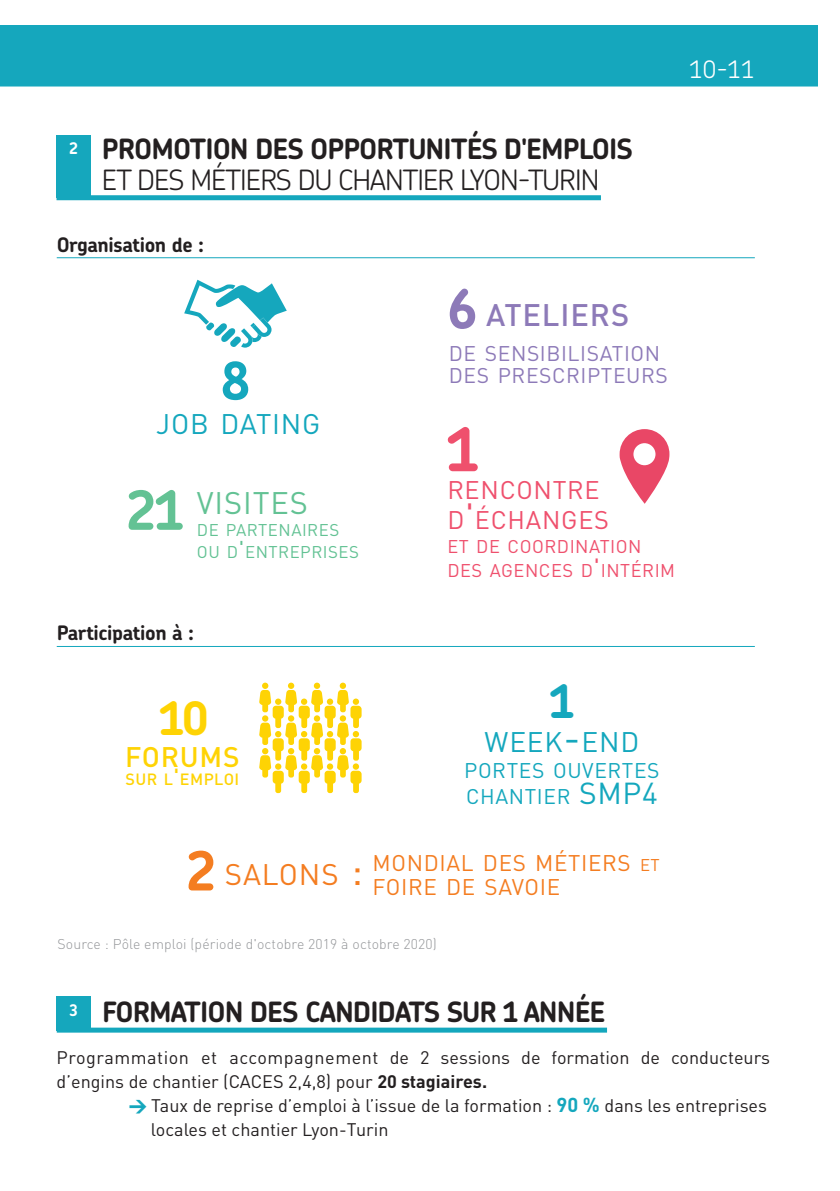
<style>
.page{position:relative;width:840px;height:1191px;background:#fff}
.page>*{position:absolute;margin:0;border:0;box-sizing:border-box;transform-origin:0 0}
.t1{font:700 60px "Chevin Pro";color:#ef506d}
.t2{font:700 54px "Chevin Pro";color:#63c294}
.t3{font:700 54px "Chevin Pro";color:#f47d21}
.t4{font:700 54px "Chevin Pro";color:#8d7ab8}
.t5{font:700 52px "Chevin Pro";color:#15a7bd}
.t6{font:700 46px "Chevin Pro";color:#fed304}
.t7{font:700 46px "Chevin Pro";color:#15a7bd}
.t8{font:500 30.8px "DIN";letter-spacing:.03em;color:#8d7ab8}
.t9{font:30.8px "DIN";letter-spacing:.03em;color:#63c294}
.t10{font:29.4px "DIN";letter-spacing:.03em;color:#f47d21}
.t11{font:700 28px "Chevin Pro";letter-spacing:-.035em;color:#231f20}
.t12{font:300 28px "Chevin Pro";letter-spacing:-.035em;color:#231f20}
.t13{font:28px "DIN";letter-spacing:.03em;color:#14a7bd}
.t14{font:500 28px "DIN";letter-spacing:.03em;color:#fed304}
.t15{font:25.2px "DIN";letter-spacing:.03em;color:#ef506d}
.t16{font:300 24px "Chevin Pro";color:#fff}
.t17{font:22.4px "DIN";letter-spacing:.03em;color:#f47d21}
.t18{font:21px/22px "DIN";letter-spacing:.03em;color:#8d7ab8}
.t19{font:21px/26px "DIN";letter-spacing:.03em;color:#14a7bd}
.t20{font:700 20px "Chevin Pro";letter-spacing:-.02em;color:#231f20}
.t21{font:18.2px "DIN";letter-spacing:.03em;color:#ef506d}
.t22{font:18px/24px "DIN";color:#231f20}
.t23{font:16.8px "DIN";letter-spacing:.03em;color:#63c294}
.t24{font:500 16.2px "DIN";letter-spacing:.03em;color:#fed304}
.t25{font:700 16px "Chevin Pro";color:#fff}
.t26{font:300 14px "DIN";letter-spacing:.01em;color:#939598}
.s1{font-size:24px}
.s2{font-size:36px}
.s3{font-size:26px}
.s4{font-size:23px}
.s5{font-size:40px}
.s6{font-size:30px}
.s7{font-size:42px}
.s8{font-size:16.8px}
.s9{font-weight:700}
.s10{font-weight:900;color:#15a7bd}
.s11{font-weight:700;font-size:20px;color:#14a7bd}
</style>
<div class="page">
<div style="left:0;top:26px;width:816px;height:62px;background:#15a7bd"></div>
<svg style="left:0;top:55px;width:818px;height:33px"></svg>
<div style="left:56px;top:195px;width:544px;height:5px;background:#15a7bd"></div>
<div style="left:56px;top:135px;width:34px;height:62px;background:#15a7bd"></div>
<div style="left:57px;top:1027px;width:549px;height:5px;background:#14a7bd"></div>
<div style="left:57px;top:997px;width:34px;height:34px;background:#15a7bd"></div>
<div style="left:262px;top:682px;width:6px;height:7px;background:#fed304;border-radius:50%"></div>
<div style="left:288px;top:682px;width:6px;height:7px;background:#fed304;border-radius:50%"></div>
<div style="left:314px;top:682px;width:6px;height:7px;background:#fed304;border-radius:50%"></div>
<svg style="left:339px;top:682px;width:7px;height:7px"></svg>
<svg style="left:259px;top:690px;width:102px;height:103px"></svg>
<svg style="left:184px;top:280px;width:102px;height:68px"></svg>
<svg style="left:619px;top:429px;width:50px;height:75px"></svg>
<hr style="left:57px;top:257px;width:697px;height:1px;background:#14a7bd">
<hr style="left:57px;top:646px;width:697px;height:1px;background:#14a7bd">
<p class="t16" style="left:689px;top:53px;width:67px">10-11</p>
<p class="t25" style="left:69px;top:138px;width:10px">2</p>
<p class="t11" style="left:102px;top:130px;width:532px">PROMOTION DES OPPORTUNITÉS D'EMPLOIS</p>
<p class="t12" style="left:102px;top:160px;width:498px">ET DES MÉTIERS DU CHANTIER LYON-TURIN</p>
<p class="t20" style="left:57px;top:231px;width:149px">Organisation de :</p>
<p class="t5" style="left:221px;top:347px;width:31px">8</p>
<p class="t13" style="left:156px;top:407px;width:166px">JOB DATING</p>
<p class="t2" style="left:126px;top:475px;width:60px">21</p>
<p class="t9" style="left:197px;top:483px;width:113px">VISITES</p>
<p class="t23" style="left:197px;top:519px;width:144px">DE PARTENAIRES</p>
<p class="t23" style="left:197px;top:541px;width:163px">OU D<span class="s1">'</span>ENTREPRISES</p>
<p class="t4" style="left:447px;top:273px;width:32px">6</p>
<p class="t8" style="left:486px;top:295px;width:145px">ATELIERS</p>
<p class="t18" style="left:448px;top:342px;width:220px">DE SENSIBILISATION<br>DES PRESCRIPTEURS</p>
<p class="t1" style="left:445px;top:410px;width:35px">1</p>
<p class="t15" style="left:447px;top:474px;width:154px">RENCONTRE</p>
<p class="t15" style="left:447px;top:504px;width:163px">D<span class="s2">'</span>ÉCHANGES</p>
<p class="t21" style="left:447px;top:535px;width:196px">ET DE COORDINATION</p>
<p class="t21" style="left:447px;top:559px;width:225px">DES AGENCES D<span class="s3">'</span>INTÉRIM</p>
<p class="t20" style="left:57px;top:620px;width:139px">Participation à :</p>
<p class="t6" style="left:158px;top:688px;width:51px">10</p>
<p class="t14" style="left:125px;top:739px;width:116px">FORUMS</p>
<p class="t24" style="left:125px;top:768px;width:115px">SUR L<span class="s4">'</span>EMPLOI</p>
<p class="t7" style="left:548px;top:671px;width:27px">1</p>
<p class="t13" style="left:484px;top:724px;width:156px">WEEK<span class="s5">-</span>END</p>
<p class="t19" style="left:464px;top:756px;width:197px">PORTES OUVERTES<br>CHANTIER <span class="s6">SMP4</span></p>
<p class="t3" style="left:186px;top:835px;width:32px">2</p>
<p class="t10" style="left:225px;top:856px;width:140px">SALONS <span class="s7">:</span></p>
<p class="t17" style="left:372px;top:849px;width:288px">MONDIAL DES M ÉTIERS <span class="s8">ET</span></p>
<p class="t17" style="left:372px;top:873px;width:189px">FOIRE DE SAVOIE</p>
<p class="t26" style="left:57px;top:935px;width:381px">Source : Pôle emploi (période d'octobre 2019 à octobre 2020)</p>
<p class="t25" style="left:69px;top:999px;width:10px">3</p>
<p class="t11" style="left:102px;top:993px;width:504px">FORMATION DES CANDIDATS SUR 1 ANNÉE</p>
<p class="t22" style="left:57px;top:1044px;width:714px">Programmation et accompagnement de 2 sessions de formation de conducteurs d’engins de chantier (CACES 2,4,8) pour <span class="s9">20 stagiaires.</span></p>
<p class="t22" style="left:129px;top:1092px;width:639px"><span class="s10">&gt;</span> Taux de reprise d’emploi à l’issue de la formation : <span class="s11">90 %</span> dans les entreprises</p>
<p class="t22" style="left:151px;top:1116px;width:239px">locales et chantier Lyon-Turin</p>
</div>
